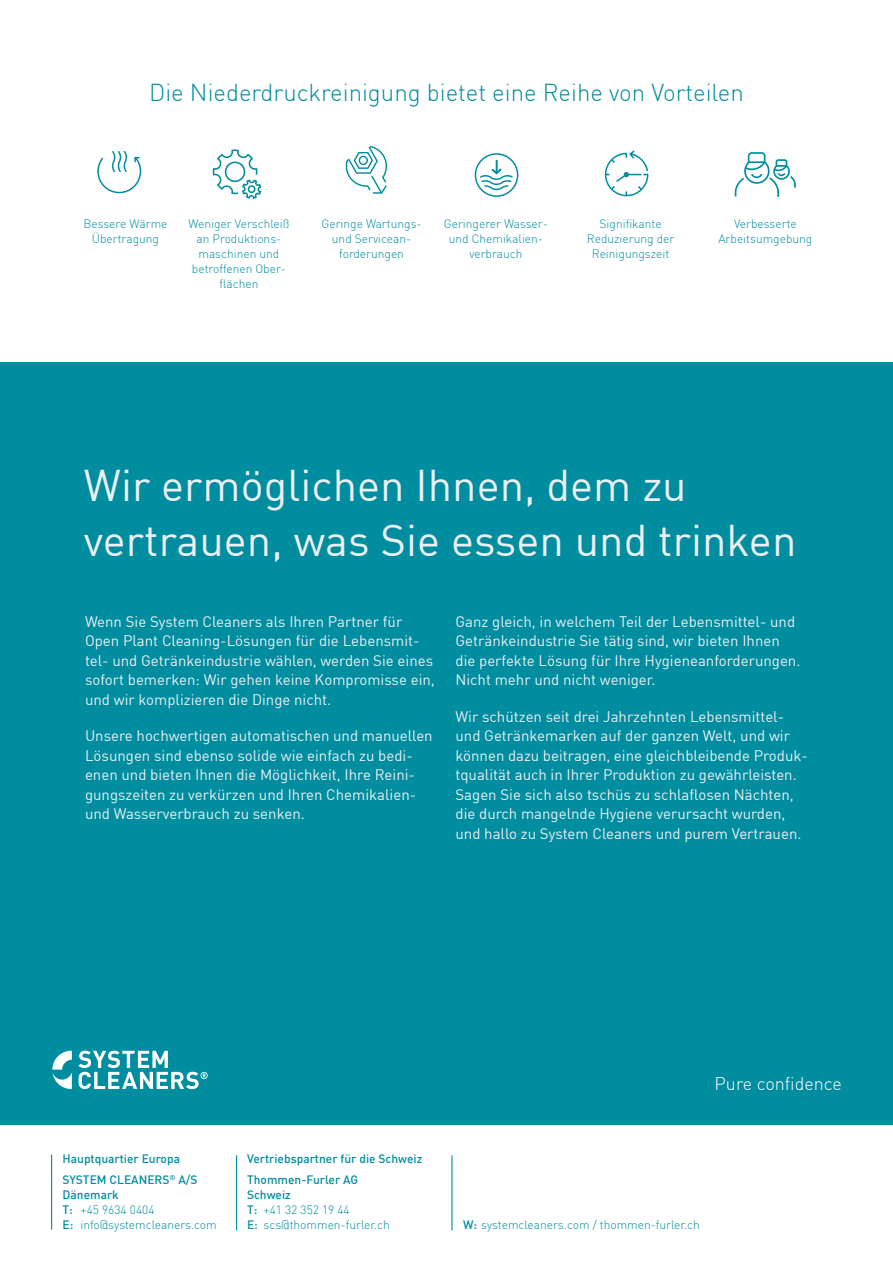
<style>
.page{position:relative;width:893px;height:1263px;background:#fff}
.page>*{position:absolute;margin:0;border:0;box-sizing:border-box;transform-origin:0 0}
.t1{font:43.5px "DIN";color:#ebeff1}
.t2{font:300 24px "DIN";color:#008da0}
.t3{font:300 18px "DIN";color:#fff}
.t4{font:15px/19.5px "DIN";color:#ebeff1}
.t5{font:300 12px/15px "DIN";color:#008da0;text-align:center}
.t6{font:500 12px "DIN";color:#008da0}
.s1{font-weight:500}
</style>
<div class="page">
<div style="left:0;top:362px;width:893px;height:763px;background:#008da0"></div>
<svg style="left:52px;top:1051px;width:20px;height:38px"></svg>
<svg style="left:78px;top:1051px;width:130px;height:38px"></svg>
<svg style="left:97px;top:151px;width:44px;height:42px"></svg>
<svg style="left:213px;top:149px;width:48px;height:50px"></svg>
<svg style="left:346px;top:146px;width:41px;height:48px"></svg>
<svg style="left:475px;top:153px;width:43px;height:44px"></svg>
<svg style="left:605px;top:150px;width:43px;height:46px"></svg>
<svg style="left:735px;top:152px;width:61px;height:45px"></svg>
<hr style="left:51px;top:1154px;width:1px;height:75px;background:#008da0">
<hr style="left:236px;top:1155px;width:1px;height:75px;background:#008da0">
<hr style="left:451px;top:1155px;width:1px;height:75px;background:#008da0">
<p class="t2" style="left:149px;top:77px;width:596px">Die Niederdruckreinigung bietet eine Reihe von Vorteilen</p>
<p class="t5" style="left:83px;top:216px;width:86px">Bessere Wärme</p>
<p class="t5" style="left:92px;top:231px;width:69px">Übertragung</p>
<p class="t5" style="left:189px;top:216px;width:102px">Weniger Verschleiß an Produktions&shy;maschinen und betroffenen Ober&shy;flächen</p>
<p class="t5" style="left:322px;top:216px;width:102px">Geringe Wartungs&shy;und Servicean&shy;forderungen</p>
<p class="t5" style="left:444px;top:216px;width:105px">Geringerer Wasser&shy;und Chemikalien&shy;verbrauch</p>
<p class="t5" style="left:587px;top:216px;width:89px">Signifikante<br>Reduzierung der<br>Reinigungszeit</p>
<p class="t5" style="left:734px;top:216px;width:64px">Verbesserte</p>
<p class="t5" style="left:718px;top:231px;width:96px">Arbeitsumgebung</p>
<p class="t1" style="left:84px;top:458px;width:604px">Wir ermöglichen Ihnen, dem zu</p>
<p class="t1" style="left:84px;top:513px;width:714px">vertrauen, was Sie essen und trinken</p>
<p class="t4" style="left:85px;top:611px;width:351px">Wenn Sie System Cleaners als Ihren Partner für Open Plant Cleaning-Lösungen für die Lebensmit&shy;tel- und Getränkeindustrie wählen, werden Sie eines sofort bemerken: Wir gehen keine Kompromisse ein, und wir komplizieren die Dinge nicht.</p>
<p class="t4" style="left:85px;top:726px;width:349px">Unsere hochwertigen automatischen und manuellen Lösungen sind ebenso solide wie einfach zu bedi&shy;enen und bieten Ihnen die Möglichkeit, Ihre Reini&shy;gungszeiten zu verkürzen und Ihren Chemikalien&shy;und Wasserverbrauch zu senken.</p>
<p class="t4" style="left:455px;top:611px;width:346px">Ganz gleich, in welchem Teil der Lebensmittel- und Getränkeindustrie Sie tätig sind, wir bieten Ihnen die perfekte Lösung für Ihre Hygieneanforderungen.<br>Nicht mehr und nicht weniger.</p>
<p class="t4" style="left:455px;top:706px;width:354px">Wir schützen seit drei Jahrzehnten Lebensmittel&shy;und Getränkemarken auf der ganzen Welt, und wir können dazu beitragen, eine gleichbleibende Produk&shy;tqualität auch in Ihrer Produktion zu gewährleisten.<br>Sagen Sie sich also tschüs zu schlaflosen Nächten, die durch mangelnde Hygiene verursacht wurden, und hallo zu System Cleaners und purem Vertrauen.</p>
<p class="t3" style="left:715px;top:1072px;width:129px">Pure confidence</p>
<p class="t6" style="left:63px;top:1151px;width:119px">Hauptquartier Europa</p>
<p class="t6" style="left:247px;top:1151px;width:177px">Vertriebspartner für die Schweiz</p>
<p class="t6" style="left:63px;top:1172px;width:137px">SYSTEM CLEANERS<sup>®</sup> A/S</p>
<p class="t6" style="left:247px;top:1172px;width:113px">Thommen-Furler AG</p>
<p class="t6" style="left:63px;top:1187px;width:58px">Dänemark</p>
<p class="t6" style="left:247px;top:1187px;width:45px">Schweiz</p>
<p class="t5" style="left:63px;top:1202px;width:93px"><span class="s1">T:</span> +45 9634 0404</p>
<p class="t5" style="left:247px;top:1202px;width:104px"><span class="s1">T:</span> +41 32 352 19 44</p>
<p class="t5" style="left:63px;top:1217px;width:156px"><span class="s1">E:</span> info@systemcleaners.com</p>
<p class="t5" style="left:247px;top:1217px;width:144px"><span class="s1">E:</span> scs@thommen-furler.ch</p>
<p class="t5" style="left:463px;top:1217px;width:238px"><span class="s1">W:</span> systemcleaners.com / thommen-furler.ch</p>
</div>
